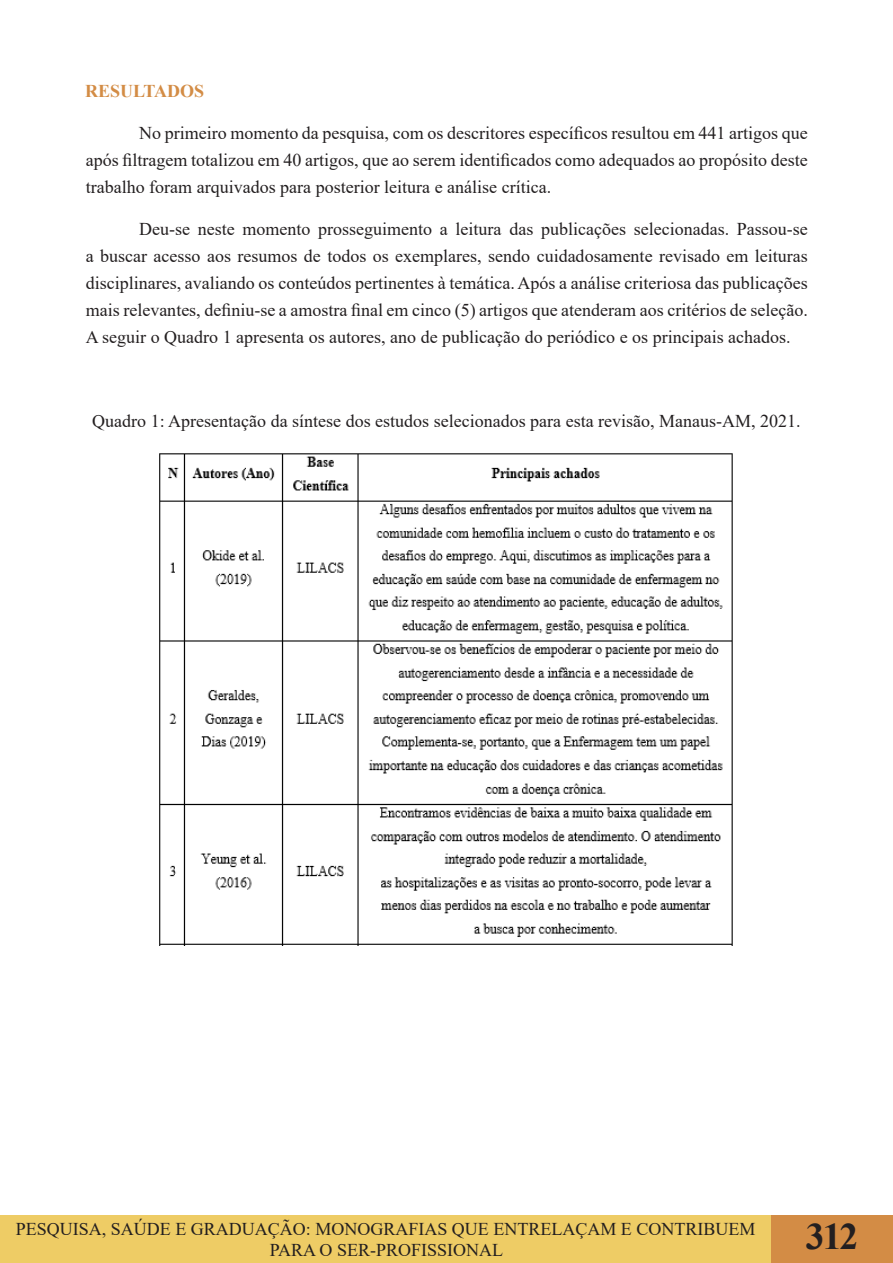
<style>
.page{position:relative;width:893px;height:1263px;background:#fff}
.page>*{position:absolute;margin:0;border:0;box-sizing:border-box;transform-origin:0 0}
.t1{font:700 37.5px "Times New Roman";color:#231f20}
.t2{font:18px/27px "Times New Roman";color:#231f20;text-align:justify}
.t3{font:700 18px "Times New Roman";color:#d38c45}
</style>
<div class="page">
<div style="left:0;top:1215px;width:893px;height:48px;background:#eecc65"></div>
<div style="left:771px;top:1215px;width:122px;height:48px;background:#d38c45"></div>
<hr style="left:892px;top:1215px;width:1px;height:48px;background:#eecc65">
<img style="left:159px;top:453px;width:574px;height:492px">
<p class="t3" style="left:85px;top:78px;width:121px">RESULTADOS</p>
<p class="t2" style="left:86px;top:119px;width:724px;text-indent:53px">No primeiro momento da pesquisa, com os descritores específicos resultou em 441 artigos que após filtragem totalizou em 40 artigos, que ao serem identificados como adequados ao propósito deste trabalho foram arquivados para posterior leitura e análise crítica.</p>
<p class="t2" style="left:86px;top:215px;width:724px;text-indent:53px">Deu-se neste momento prosseguimento a leitura das publicações selecionadas. Passou-se a buscar acesso aos resumos de todos os exemplares, sendo cuidadosamente revisado em leituras disciplinares, avaliando os conteúdos pertinentes à temática. Após a análise criteriosa das publicações mais relevantes, definiu-se a amostra final em cinco (5) artigos que atenderam aos critérios de seleção.<br>A seguir o Quadro 1 apresenta os autores, ano de publicação do periódico e os principais achados.</p>
<p class="t2" style="left:92px;top:407px;width:710px">Quadro 1: Apresentação da síntese dos estudos selecionados para esta revisão, Manaus-AM, 2021.</p>
<p class="t2" style="left:16px;top:1218px;width:741px;line-height:21px;text-align:center">PESQUISA, SAÚDE E GRADUAÇÃO: MONOGRAFIAS QUE ENTRELAÇAM E CONTRIBUEM<br>PARA O SER-PROFISSIONAL</p>
<h1 class="t1" style="left:806px;top:1209px;width:54px">312</h1>
</div>
